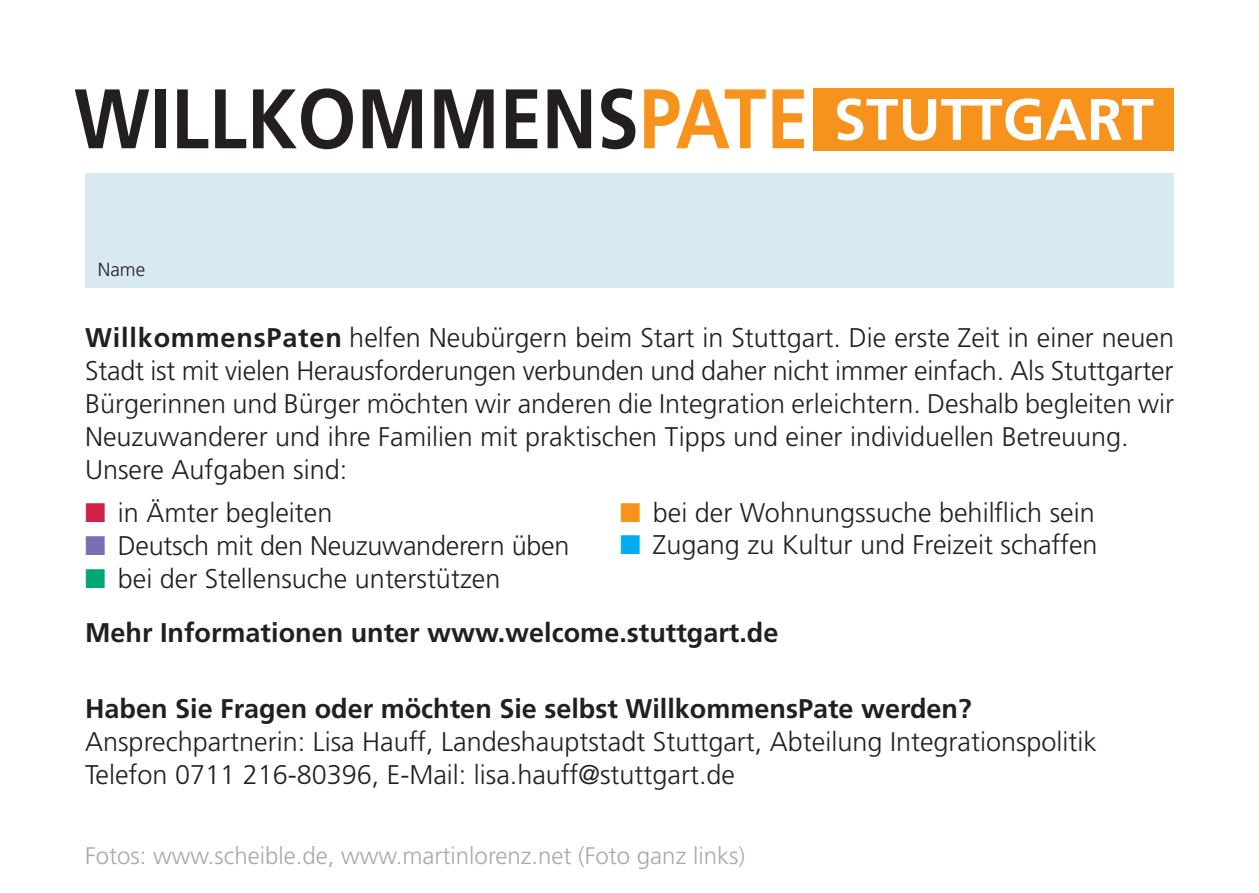
<style>
.page{position:relative;width:1259px;height:893px;background:#fff}
.page>*{position:absolute;margin:0;border:0;box-sizing:border-box;transform-origin:0 0}
.t1{font:700 84.3px "Frutiger LT Com";color:#231f20;scale:.9 1}
.t2{font:300 27px/33px "Frutiger LT Com";color:#231f20}
.t3{font:700 27px "Frutiger LT Com";color:#231f20}
.t4{font:300 24px "Frutiger LT Com";color:#a8a9ad}
.t5{font:300 18.9px "Frutiger LT Com";color:#231f20}
.s1{color:#f7931d}
.s2{font-size:58.5px;color:#fff}
.s3{font-weight:700}
.s4{color:#d12048}
.s5{color:#756fb3}
.s6{color:#00a776}
.s7{color:#00aeef}
</style>
<div class="page">
<div style="left:813px;top:89px;width:361px;height:62px;background:#f7931d"></div>
<div style="left:85px;top:174px;width:1089px;height:114px;background:#d8e9f1"></div>
<h1 class="t1" style="left:74px;top:85px;width:1201px">WILLKOMMENS<span class="s1">PATE</span> <span class="s2">STUTTGART</span></h1>
<p class="t5" style="left:98px;top:262px;width:49px">Name</p>
<p class="t2" style="left:85px;top:324px;width:1090px"><span class="s3">WillkommensPaten</span> helfen Neubürgern beim Start in Stuttgart. Die erste Zeit in einer neuen Stadt ist mit vielen Herausforderungen verbunden und daher nicht immer einfach. Als Stuttgarter Bürgerinnen und Bürger möchten wir anderen die Integration erleichtern. Deshalb begleiten wir Neuzuwanderer und ihre Familien mit praktischen Tipps und einer individuellen Betreuung.<br>Unsere Aufgaben sind:</p>
<p class="t2" style="left:85px;top:498px;width:249px"><span class="s4">■</span> in Ämter begleiten</p>
<p class="t2" style="left:85px;top:531px;width:486px"><span class="s5">■</span> Deutsch mit den Neuzuwanderern üben</p>
<p class="t2" style="left:85px;top:564px;width:417px"><span class="s6">■</span> bei der Stellensuche unterstützen</p>
<p class="t2" style="left:620px;top:498px;width:476px"><span class="s1">■</span> bei der Wohnungssuche behilflich sein</p>
<p class="t2" style="left:620px;top:531px;width:479px"><span class="s7">■</span> Zugang zu Kultur und Freizeit schaffen</p>
<p class="t3" style="left:85px;top:622px;width:695px">Mehr Informationen unter www.welcome.stuttgart.de</p>
<p class="t3" style="left:85px;top:698px;width:888px">Haben Sie Fragen oder möchten Sie selbst WillkommensPate werden?</p>
<p class="t2" style="left:85px;top:727px;width:1013px">Ansprechpartnerin: Lisa Hauff, Landeshauptstadt Stuttgart, Abteilung Integrationspolitik<br>Telefon 0711 216-80396, E-Mail: lisa.hauff@stuttgart.de</p>
<p class="t4" style="left:85px;top:846px;width:661px">Fotos: www.scheible.de, www.martinlorenz.net (Foto ganz links)</p>
</div>
